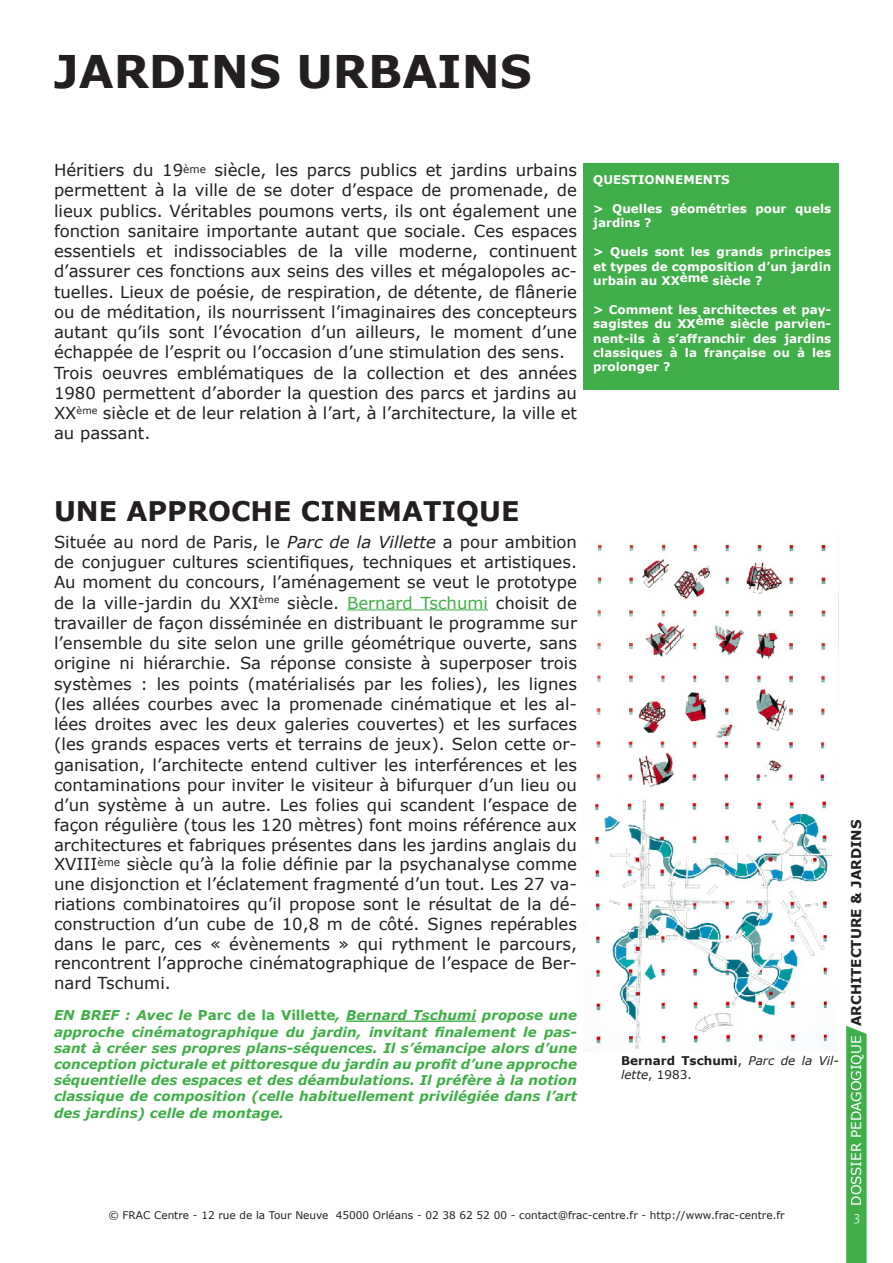
<style>
.page{position:relative;width:893px;height:1263px;background:#fff}
.page>*{position:absolute;margin:0;border:0;box-sizing:border-box;transform-origin:0 0}
.t1{font:700 45px "Verdana";color:#231f20}
.t2{font:700 27px "Verdana";color:#231f20}
.t3{font:16.5px/20.1px "Verdana";color:#231f20;text-align:justify}
.t4{font:italic 700 13.5px/16.2px "Verdana";color:#40ae49;text-align:justify}
.t5{font:700 13.5px "Verdana";color:#231f20}
.t6{font:300 13.5px "Linotype Aroma";color:#fff}
.t7{font:700 12px/14.4px "Verdana";color:#fff;text-align:justify}
.t8{font:italic 12px/14.4px "Verdana";color:#231f20}
.t9{font:10.5px "Verdana";color:#231f20}
.s1{font-style:italic}
.s2{color:#40ae49}
.s3{font-style:normal}
.s4{font-weight:700;font-style:normal}
.s5{font-weight:400;color:#fff}
</style>
<div class="page">
<svg style="left:846px;top:1026px;width:21px;height:237px;background:#48b150"></svg>
<div style="left:584px;top:163px;width:255px;height:227px;background:#40ae49"></div>
<hr style="left:347px;top:609px;width:141px;height:1px;background:#40ae49">
<hr style="left:346px;top:1020px;width:130px;height:2px;background:#40ae49">
<img style="left:595px;top:799px;width:239px;height:250px">
<img style="left:596px;top:544px;width:243px;height:243px">
<p class="t1" style="left:54px;top:43px;width:480px">JARDINS URBAINS</p>
<p class="t3" style="left:54px;top:159px;width:525px">Héritiers du 19<sup>ème</sup> siècle, les parcs publics et jardins urbains permettent à la ville de se doter d’espace de promenade, de lieux publics. Véritables poumons verts, ils ont également une fonction sanitaire importante autant que sociale. Ces espaces essentiels et indissociables de la ville moderne, continuent d’assurer ces fonctions aux seins des villes et mégalopoles ac&shy;tuelles. Lieux de poésie, de respiration, de détente, de flânerie ou de méditation, ils nourrissent l’imaginaires des concepteurs autant qu’ils sont l’évocation d’un ailleurs, le moment d’une échappée de l’esprit ou l’occasion d’une stimulation des sens.</p>
<p class="t3" style="left:54px;top:362px;width:525px">Trois oeuvres emblématiques de la collection et des années 1980 permettent d’aborder la question des parcs et jardins au XX<sup>ème</sup> siècle et de leur relation à l’art, à l’architecture, la ville et au passant.</p>
<p class="t7" style="left:593px;top:172px;width:138px">QUESTIONNEMENTS</p>
<p class="t7" style="left:593px;top:201px;width:240px">&gt; Quelles géométries pour quels jardins ?</p>
<p class="t7" style="left:593px;top:244px;width:240px">&gt; Quels sont les grands principes et types de composition d’un jardin urbain au XXème siècle ?</p>
<p class="t7" style="left:593px;top:302px;width:240px">&gt; Comment les architectes et pay&shy;sagistes du XXème siècle parvien&shy;nent-ils à s’affranchir des jardins classiques à la française ou à les prolonger ?</p>
<p class="t2" style="left:54px;top:494px;width:467px">UNE APPROCHE CINEMATIQUE</p>
<p class="t3" style="left:54px;top:531px;width:525px">Située au nord de Paris, le <span class="s1">Parc de la Villette</span> a pour ambition de conjuguer cultures scientifiques, techniques et artistiques.<br>Au moment du concours, l’aménagement se veut le prototype de la ville-jardin du XXI<sup>ème</sup> siècle. <span class="s2">Bernard Tschumi</span> choisit de travailler de façon disséminée en distribuant le programme sur l’ensemble du site selon une grille géométrique ouverte, sans origine ni hiérarchie. Sa réponse consiste à superposer trois systèmes : les points (matérialisés par les folies), les lignes (les allées courbes avec la promenade cinématique et les al&shy;lées droites avec les deux galeries couvertes) et les surfaces (les grands espaces verts et terrains de jeux). Selon cette or&shy;ganisation, l’architecte entend cultiver les interférences et les contaminations pour inviter le visiteur à bifurquer d’un lieu ou d’un système à un autre. Les folies qui scandent l’espace de façon régulière (tous les 120 mètres) font moins référence aux architectures et fabriques présentes dans les jardins anglais du XVIII<sup>ème</sup> siècle qu’à la folie définie par la psychanalyse comme une disjonction et l’éclatement fragmenté d’un tout. Les 27 va&shy;riations combinatoires qu’il propose sont le résultat de la dé&shy;construction d’un cube de 10,8 m de côté. Signes repérables dans le parc, ces « évènements » qui rythment le parcours, rencontrent l’approche cinématographique de l’espace de Ber&shy;nard Tschumi.</p>
<p class="t4" style="left:54px;top:1007px;width:524px">EN BREF : Avec le <span class="s3">Parc de la Villette</span>, Bernard Tschumi propose une approche cinématographique du jardin, invitant finalement le pas&shy;sant à créer ses propres plans-séquences. Il s’émancipe alors d’une conception picturale et pittoresque du jardin au profit d’une approche séquentielle des espaces et des déambulations. Il préfère à la notion classique de composition (celle habituellement privilégiée dans l’art des jardins) celle de montage.</p>
<p class="t8" style="left:621px;top:1053px;width:219px"><span class="s4">Bernard Tschumi</span><span class="s3">,</span> Parc de la Vil&shy;lette<span class="s3">, 1983.</span></p>
<p class="t9" style="left:108px;top:1208px;width:678px">© FRAC Centre - 12 rue de la Tour Neuve 45000 Orléans - 02 38 62 52 00 - contact@frac-centre.fr - http://www.frac-centre.fr</p>
<p class="t5" style="left:848px;top:1206px;width:388px;rotate:-90deg"><span class="s5">DOSSIER PEDAGOGIQUE</span> ARCHITECTURE &amp; JARDINS</p>
<p class="t6" style="left:853px;top:1208px;width:9px">3</p>
</div>
